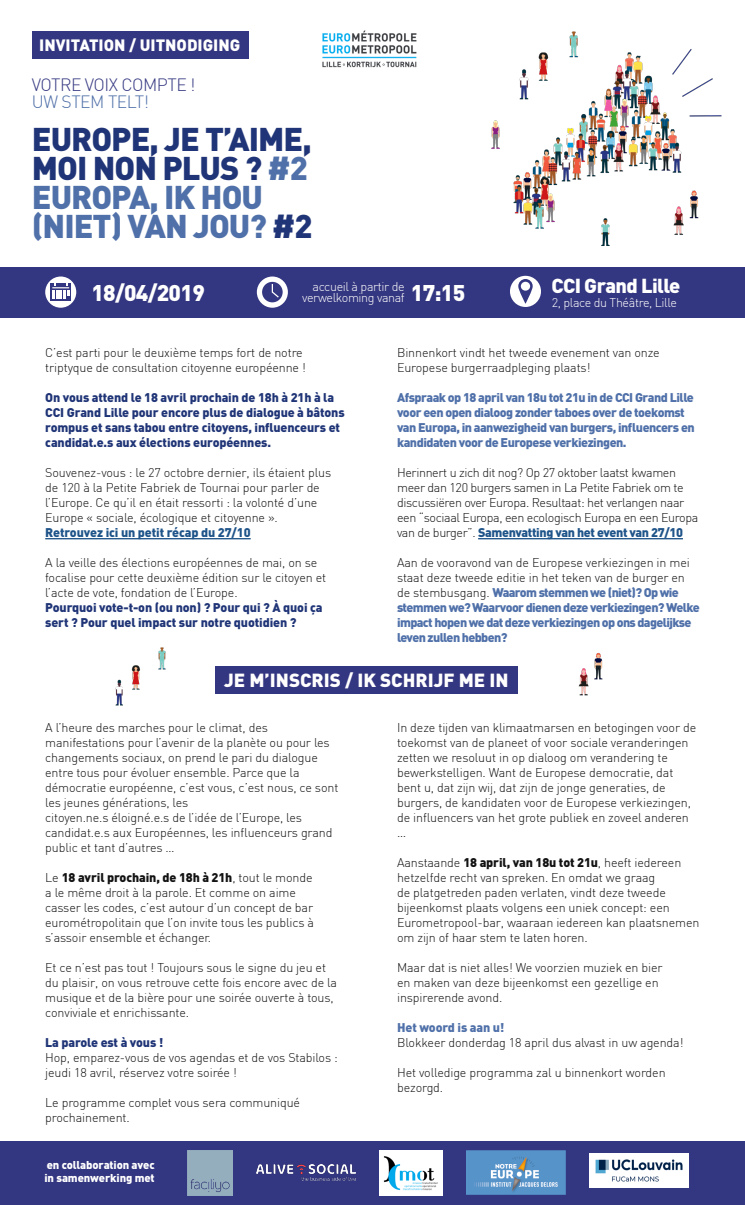
<style>
.page{position:relative;width:745px;height:1205px;background:#fff}
.page>*{position:absolute;margin:0;border:0;box-sizing:border-box;transform-origin:0 0}
.t1{font:900 32.5px/28.8px "DIN";letter-spacing:-.03em;color:#203577}
.t2{font:900 22.5px "DIN";letter-spacing:-.03em;color:#fff}
.t3{font:900 20px "DIN";letter-spacing:-.03em;color:#fff}
.t4{font:900 18.75px "DIN";color:#fff}
.t5{font:300 17.5px "DIN";letter-spacing:-.03em;color:#363982}
.t6{font:300 17.5px "DIN";letter-spacing:-.03em;color:#4f70a9}
.t7{font:900 16.25px "DIN";color:#fff}
.t8{font:300 12.5px/15px "DIN";letter-spacing:-.01em;color:#121212}
.t9{font:900 12.5px/15px "DIN";letter-spacing:-.05em;color:#4f70a9}
.t10{font:900 12.5px/15px "DIN";letter-spacing:-.01em;color:#203577}
.t11{font:300 12.5px/15px "DIN";letter-spacing:-.03em;color:#121212}
.t12{font:300 12.5px/11.2px "DIN";letter-spacing:-.03em;color:#fff}
.t13{font:900 12.5px "DIN";letter-spacing:-.01em;color:#1f548a}
.t14{font:900 12.5px "DIN";letter-spacing:-.01em;color:#4f70a9}
.t15{font:900 11.25px/12.5px "DIN";letter-spacing:-.01em;color:#fff}
.s1{color:#4f70a9}
.s2{font-weight:900;font-size:22.5px}
.s3{font-weight:900;color:#1f548a}
.s4{font-weight:300;color:#121212}
.s5{font-weight:900}
</style>
<div class="page">
<img style="left:491px;top:32px;width:231px;height:213px">
<img style="left:322px;top:31px;width:95px;height:37px">
<div style="left:32px;top:31px;width:216px;height:28px;background:#333680"></div>
<div style="left:0;top:267px;width:744px;height:50px;background:#333680"></div>
<svg style="left:257px;top:276px;width:31px;height:32px"></svg>
<div style="left:45px;top:276px;width:31px;height:32px;background:#fff;border-radius:50%"></div>
<svg style="left:50px;top:284px;width:21px;height:17px"></svg>
<svg style="left:52px;top:283px;width:17px;height:15px"></svg>
<div style="left:262px;top:282px;width:20px;height:20px;background:#333781;border-radius:50%"></div>
<svg style="left:271px;top:284px;width:9px;height:14px"></svg>
<div style="left:509px;top:276px;width:31px;height:31px;background:#fff;border-radius:50%"></div>
<svg style="left:518px;top:279px;width:14px;height:25px"></svg>
<div style="left:520px;top:282px;width:10px;height:9px;background:#fff;border-radius:50%"></div>
<hr style="left:45px;top:538px;width:205px;height:1px;background:#1f548a">
<hr style="left:478px;top:538px;width:204px;height:1px;background:#1f548a">
<div style="left:215px;top:666px;width:303px;height:27px;background:#333680"></div>
<div style="left:0;top:1142px;width:744px;height:63px;background:#333680"></div>
<img style="left:115px;top:647px;width:51px;height:59px">
<img style="left:578px;top:652px;width:25px;height:44px">
<img style="left:379px;top:1150px;width:63px;height:45px">
<img style="left:187px;top:1150px;width:45px;height:45px">
<img style="left:589px;top:1154px;width:99px;height:34px">
<img style="left:466px;top:1150px;width:99px;height:45px">
<img style="left:257px;top:1164px;width:98px;height:17px">
<h3 class="t7" style="left:39px;top:34px;width:202px">INVITATION / UITNODIGING</h3>
<h3 class="t5" style="left:32px;top:74px;width:165px">VOTRE VOIX COMPTE !</h3>
<h3 class="t6" style="left:32px;top:91px;width:119px">UW STEM TELT!</h3>
<h1 class="t1" style="left:32px;top:123px;width:282px">EUROPE, JE T’AIME,<br>MOI NON PLUS ? <span class="s1">#2<br>EUROPA, IK HOU (NIET) VAN JOU?</span> #2</h1>
<h2 class="t2" style="left:91px;top:278px;width:115px">18/04/2019</h2>
<h3 class="t3" style="left:551px;top:272px;width:130px">CCI Grand Lille</h3>
<p class="t12" style="left:302px;top:281px;width:164px;text-indent:10px">accueil à partir de verwelkoming vanaf <span class="s2">17:15</span></p>
<p class="t12" style="left:551px;top:297px;width:127px">2, place du Théâtre, Lille</p>
<p class="t8" style="left:45px;top:345px;width:262px">C’est parti pour le deuxième temps fort de notre triptyque de consultation citoyenne européenne !</p>
<p class="t10" style="left:45px;top:389px;width:301px">On vous attend le 18 avril prochain de 18h à 21h à la CCI Grand Lille pour encore plus de dialogue à bâtons rompus et sans tabou entre citoyens, influenceurs et candidat.e.s aux élections européennes.</p>
<p class="t8" style="left:45px;top:465px;width:287px">Souvenez-vous : le 27 octobre dernier, ils étaient plus de 120 à la Petite Fabriek de Tournai pour parler de l’Europe. Ce qu’il en était ressorti : la volonté d’une Europe « sociale, écologique et citoyenne ».</p>
<p class="t13" style="left:45px;top:524px;width:207px">Retrouvez ici un petit récap du 27/10</p>
<p class="t8" style="left:45px;top:555px;width:282px">A la veille des élections européennes de mai, on se focalise pour cette deuxième édition sur le citoyen et l’acte de vote, fondation de l’Europe.</p>
<p class="t10" style="left:45px;top:599px;width:279px">Pourquoi vote-t-on (ou non) ? Pour qui ? À quoi ça sert ? Pour quel impact sur notre quotidien ?</p>
<p class="t8" style="left:397px;top:345px;width:264px">Binnenkort vindt het tweede evenement van onze<br>Europese burgerraadpleging plaats!</p>
<p class="t9" style="left:397px;top:389px;width:299px">Afspraak op 18 april van 18u tot 21u in de CCI Grand Lille voor een open dialoog zonder taboes over de toekomst van Europa, in aanwezigheid van burgers, influencers en kandidaten voor de Europese verkiezingen.</p>
<p class="t11" style="left:397px;top:465px;width:302px">Herinnert u zich dit nog? Op 27 oktober laatst kwamen meer dan 120 burgers samen in La Petite Fabriek om te discussiëren over Europa. Resultaat: het verlangen naar een “sociaal Europa, een ecologisch Europa en een Europa van de burger”. <span class="s3">Samenvatting van het event van 27/10</span></p>
<p class="t9" style="left:397px;top:554px;width:304px"><span class="s4">Aan de vooravond van de Europese verkiezingen in mei staat deze tweede editie in het teken van de burger en de stembusgang.</span> Waarom stemmen we (niet)? Op wie stemmen we? Waarvoor dienen deze verkiezingen? Welke impact hopen we dat deze verkiezingen op ons dagelijkse leven zullen hebben?</p>
<h3 class="t4" style="left:224px;top:667px;width:286px">JE M’INSCRIS / IK SCHRIJF ME IN</h3>
<p class="t8" style="left:45px;top:720px;width:294px">A l’heure des marches pour le climat, des manifestations pour l’avenir de la planète ou pour les changements sociaux, on prend le pari du dialogue entre tous pour évoluer ensemble. Parce que la démocratie européenne, c’est vous, c’est nous, ce sont les jeunes générations, les<br>citoyen.ne.s éloigné.e.s de l’idée de l’Europe, les candidat.e.s aux Européennes, les influenceurs grand public et tant d’autres …</p>
<p class="t8" style="left:45px;top:870px;width:270px">Le <span class="s5">18 avril prochain, de 18h à 21h</span>, tout le monde a le même droit à la parole. Et comme on aime casser les codes, c’est autour d’un concept de bar eurométropolitain que l’on invite tous les publics à s’assoir ensemble et échanger.</p>
<p class="t8" style="left:45px;top:960px;width:293px">Et ce n’est pas tout ! Toujours sous le signe du jeu et du plaisir, on vous retrouve cette fois encore avec de la musique et de la bière pour une soirée ouverte à tous, conviviale et enrichissante.</p>
<p class="t10" style="left:45px;top:1034px;width:120px">La parole est à vous !</p>
<p class="t8" style="left:45px;top:1050px;width:294px">Hop, emparez-vous de vos agendas et de vos Stabilos : jeudi 18 avril, réservez votre soirée !</p>
<p class="t8" style="left:45px;top:1095px;width:256px">Le programme complet vous sera communiqué prochainement.</p>
<p class="t15" style="left:44px;top:1158px;width:112px">en collaboration avec in samenwerking met</p>
<p class="t8" style="left:397px;top:720px;width:300px">In deze tijden van klimaatmarsen en betogingen voor de toekomst van de planeet of voor sociale veranderingen zetten we resoluut in op dialoog om verandering te bewerkstelligen. Want de Europese democratie, dat bent u, dat zijn wij, dat zijn de jonge generaties, de burgers, de kandidaten voor de Europese verkiezingen, de influencers van het grote publiek en zoveel anderen …</p>
<p class="t8" style="left:397px;top:855px;width:304px">Aanstaande <span class="s5">18 april, van 18u tot 21u</span>, heeft iedereen hetzelfde recht van spreken. En omdat we graag<br>de platgetreden paden verlaten, vindt deze tweede bijeenkomst plaats volgens een uniek concept: een Eurometropool-bar, waaraan iedereen kan plaatsnemen om zijn of haar stem te laten horen.</p>
<p class="t8" style="left:397px;top:960px;width:267px">Maar dat is niet alles! We voorzien muziek en bier en maken van deze bijeenkomst een gezellige en inspirerende avond.</p>
<p class="t14" style="left:397px;top:1019px;width:109px">Het woord is aan u!</p>
<p class="t8" style="left:397px;top:1035px;width:288px">Blokkeer donderdag 18 april dus alvast in uw agenda!</p>
<p class="t8" style="left:397px;top:1065px;width:270px">Het volledige programma zal u binnenkort worden bezorgd.</p>
</div>
